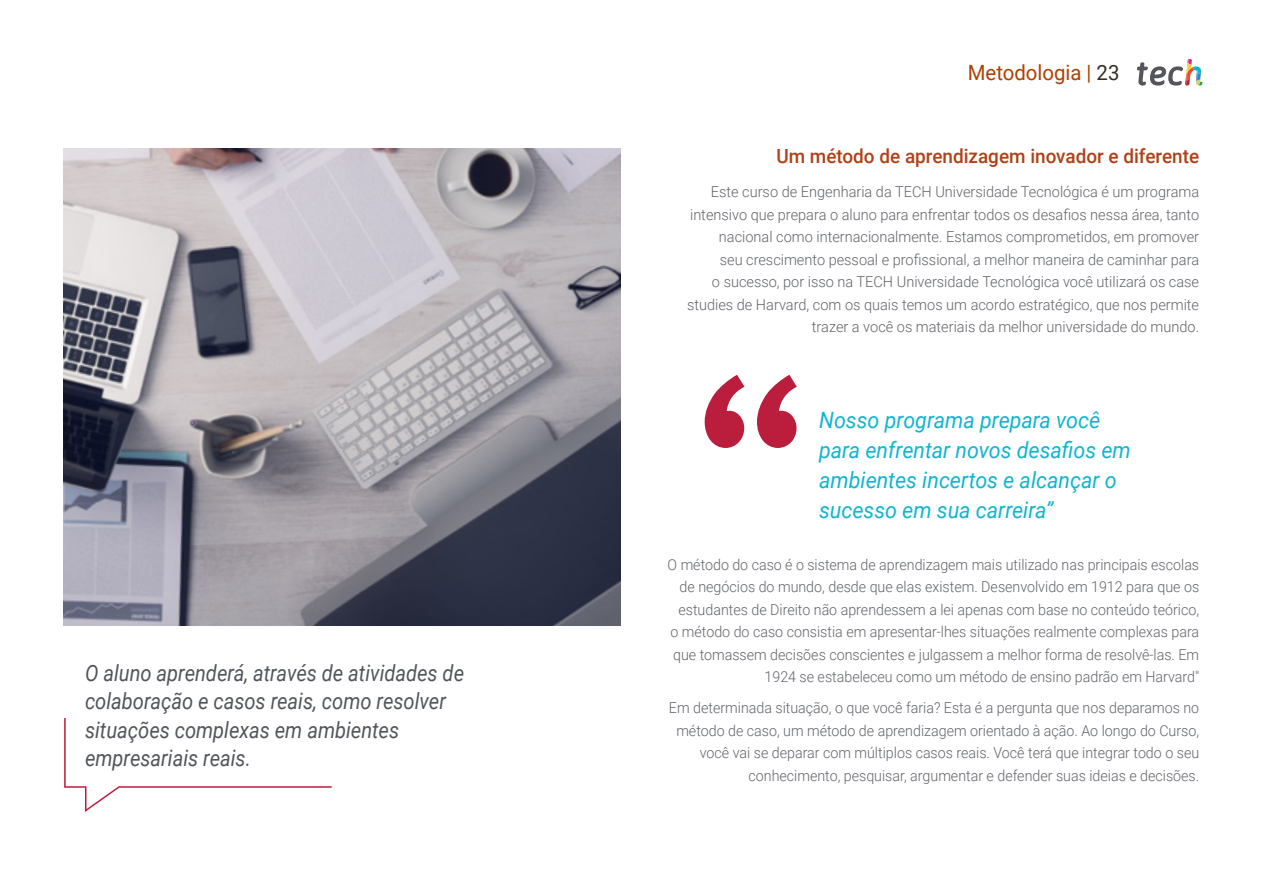
<style>
.page{position:relative;width:1263px;height:893px;background:#fff}
.page>*{position:absolute;margin:0;border:0;box-sizing:border-box;transform-origin:0 0}
.t1{font:italic 22.5px/28.5px "Roboto";color:#52555b;scale:.89 1}
.t2{font:italic 22.5px/30px "Roboto";color:#0fb6cf;scale:.95 1}
.t3{font:21px "Roboto";color:#ae4000}
.t4{font:500 19.5px "Roboto";color:#b04117}
.t5{font:300 15px/22.5px "Roboto";color:#61646a;text-align:right;scale:.95 1}
.t6{font:300 15px/22.5px "Roboto";color:#61646a;text-align:right}
.s1{color:#312e20}
</style>
<div class="page">
<img style="left:64px;top:149px;width:557px;height:477px">
<svg style="left:1137px;top:59px;width:65px;height:27px"></svg>
<svg style="left:64px;top:718px;width:268px;height:94px"></svg>
<svg style="left:705px;top:375px;width:92px;height:73px"></svg>
<h1 class="t1" style="left:85px;top:657px;width:427px">O aluno aprenderá, através de atividades de colaboração e casos reais, como resolver situações complexas em ambientes empresariais reais.</h1>
<h2 class="t3" style="left:968px;top:57px;width:153px">Metodologia | <span class="s1">23</span></h2>
<h3 class="t4" style="left:776px;top:143px;width:424px">Um método de aprendizagem inovador e diferente</h3>
<p class="t6" style="left:687px;top:180px;width:514px">Este curso de Engenharia da TECH Universidade Tecnológica é um programa intensivo que prepara o aluno para enfrentar todos os desafios nessa área, tanto nacional como internacionalmente. Estamos comprometidos, em promover<br>seu crescimento pessoal e profissional, a melhor maneira de caminhar para<br>o sucesso, por isso na TECH Universidade Tecnológica você utilizará os case studies de Harvard, com os quais temos um acordo estratégico, que nos permite trazer a você os materiais da melhor universidade do mundo.</p>
<h1 class="t2" style="left:819px;top:404px;width:329px">Nosso programa prepara você para enfrentar novos desafios em ambientes incertos e alcançar o sucesso em sua carreira”</h1>
<p class="t5" style="left:668px;top:553px;width:561px">O método do caso é o sistema de aprendizagem mais utilizado nas principais escolas de negócios do mundo, desde que elas existem. Desenvolvido em 1912 para que os estudantes de Direito não aprendessem a lei apenas com base no conteúdo teórico, o método do caso consistia em apresentar-lhes situações realmente complexas para que tomassem decisões conscientes e julgassem a melhor forma de resolvê-las. Em 1924 se estabeleceu como um método de ensino padrão em Harvard"</p>
<p class="t5" style="left:669px;top:696px;width:560px">Em determinada situação, o que você faria? Esta é a pergunta que nos deparamos no método de caso, um método de aprendizagem orientado à ação. Ao longo do Curso, você vai se deparar com múltiplos casos reais. Você terá que integrar todo o seu conhecimento, pesquisar, argumentar e defender suas ideias e decisões.</p>
</div>
